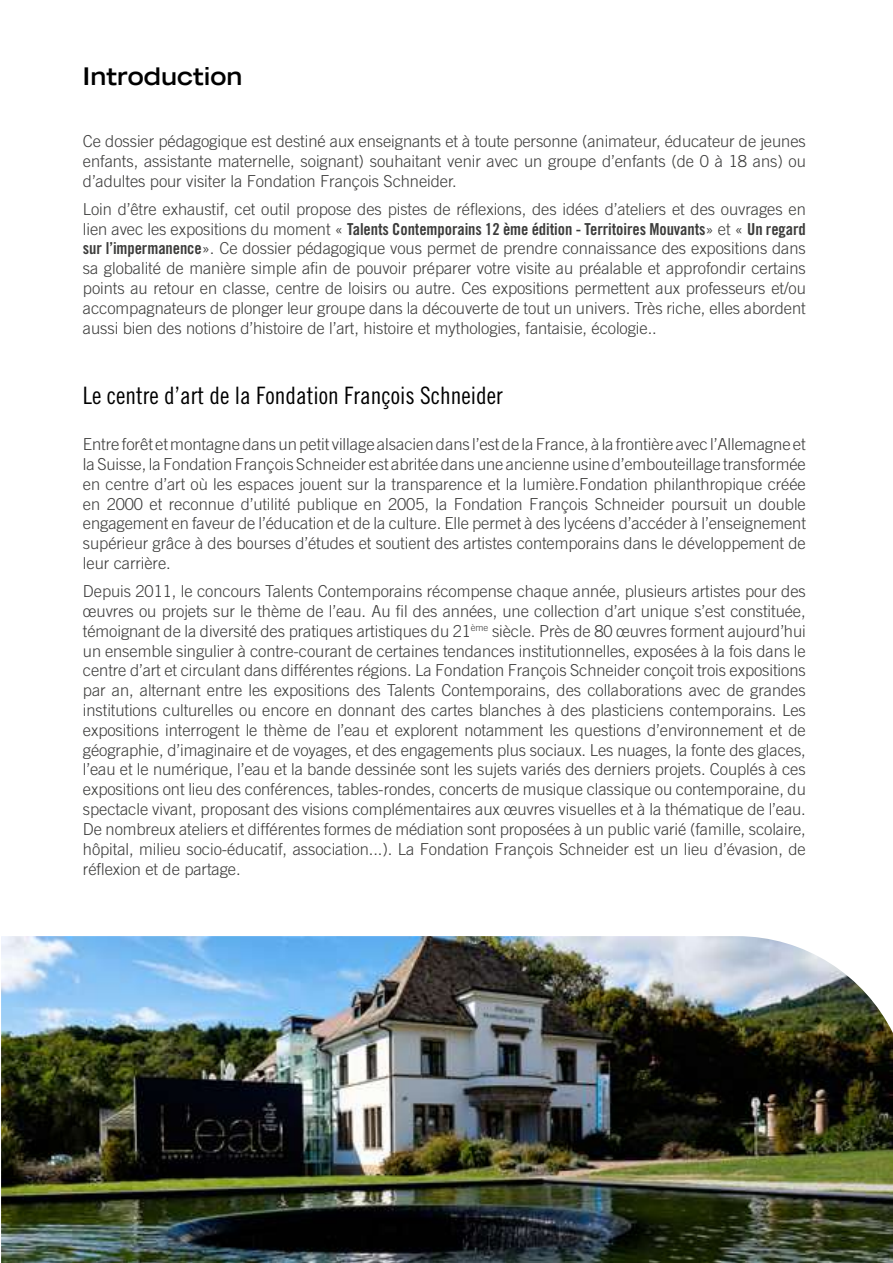
<style>
.page{position:relative;width:893px;height:1263px;background:#fff}
.page>*{position:absolute;margin:0;border:0;box-sizing:border-box;transform-origin:0 0}
.t1{font:24px "Trade Gothic LT Std Cn 18";color:#000}
.t2{font:700 expanded 24px "Trade Gothic LT";color:#000}
.t3{font:300 16.5px/19.8px "Trade Gothic LT Std";letter-spacing:-.005em;color:#3c3c3b;text-align:justify}
.t4{font:16.5px "Trade Gothic LT Std Bd Cn 20";letter-spacing:-.005em;color:#3c3c3b}
.s1{font-family:"Trade Gothic LT Std";font-weight:300}
.s2{font-family:"Trade Gothic LT Std Bd Cn 20";font-weight:400}
</style>
<div class="page">
<img style="left:1px;top:936px;width:892px;height:327px">
<h1 class="t2" style="left:82px;top:61px;width:161px">Introduction</h1>
<p class="t3" style="left:83px;top:131px;width:724px">Ce dossier pédagogique est destiné aux enseignants et à toute personne (animateur, éducateur de jeunes enfants, assistante maternelle, soignant) souhaitant venir avec un groupe d’enfants (de 0 à 18 ans) ou d’adultes pour visiter la Fondation François Schneider.</p>
<p class="t3" style="left:83px;top:199px;width:724px">Loin d’être exhaustif, cet outil propose des pistes de réflexions, des idées d’ateliers et des ouvrages en</p>
<p class="t4" style="left:83px;top:219px;width:724px"><span class="s1">lien avec les expositions du moment «</span> Talents Contemporains 12 ème édition - Territoires Mouvants<span class="s1">» et «</span> Un regard</p>
<p class="t3" style="left:83px;top:238px;width:724px"><span class="s2">sur l’impermanence</span>». Ce dossier pédagogique vous permet de prendre connaissance des expositions dans sa globalité de manière simple afin de pouvoir préparer votre visite au préalable et approfondir certains points au retour en classe, centre de loisirs ou autre. Ces expositions permettent aux professeurs et/ou accompagnateurs de plonger leur groupe dans la découverte de tout un univers. Très riche, elles abordent aussi bien des notions d’histoire de l’art, histoire et mythologies, fantaisie, écologie..</p>
<h1 class="t1" style="left:83px;top:381px;width:421px">Le centre d’art de la Fondation François Schneider</h1>
<p class="t3" style="left:83px;top:434px;width:724px">Entre forêt et montagne dans un petit village alsacien dans l’est de la France, à la frontière avec l’Allemagne et la Suisse, la Fondation François Schneider est abritée dans une ancienne usine d’embouteillage transformée en centre d’art où les espaces jouent sur la transparence et la lumière.Fondation philanthropique créée en 2000 et reconnue d’utilité publique en 2005, la Fondation François Schneider poursuit un double engagement en faveur de l’éducation et de la culture. Elle permet à des lycéens d’accéder à l’enseignement supérieur grâce à des bourses d’études et soutient des artistes contemporains dans le développement de leur carrière.</p>
<p class="t3" style="left:83px;top:581px;width:724px">Depuis 2011, le concours Talents Contemporains récompense chaque année, plusieurs artistes pour des œuvres ou projets sur le thème de l’eau. Au fil des années, une collection d’art unique s’est constituée, témoignant de la diversité des pratiques artistiques du 21<sup>ème</sup> siècle. Près de 80 œuvres forment aujourd’hui un ensemble singulier à contre-courant de certaines tendances institutionnelles, exposées à la fois dans le centre d’art et circulant dans différentes régions. La Fondation François Schneider conçoit trois expositions par an, alternant entre les expositions des Talents Contemporains, des collaborations avec de grandes institutions culturelles ou encore en donnant des cartes blanches à des plasticiens contemporains. Les expositions interrogent le thème de l’eau et explorent notamment les questions d’environnement et de géographie, d’imaginaire et de voyages, et des engagements plus sociaux. Les nuages, la fonte des glaces, l’eau et le numérique, l’eau et la bande dessinée sont les sujets variés des derniers projets. Couplés à ces expositions ont lieu des conférences, tables-rondes, concerts de musique classique ou contemporaine, du spectacle vivant, proposant des visions complémentaires aux œuvres visuelles et à la thématique de l’eau.<br>De nombreux ateliers et différentes formes de médiation sont proposées à un public varié (famille, scolaire, hôpital, milieu socio-éducatif, association...). La Fondation François Schneider est un lieu d’évasion, de réflexion et de partage.</p>
</div>
